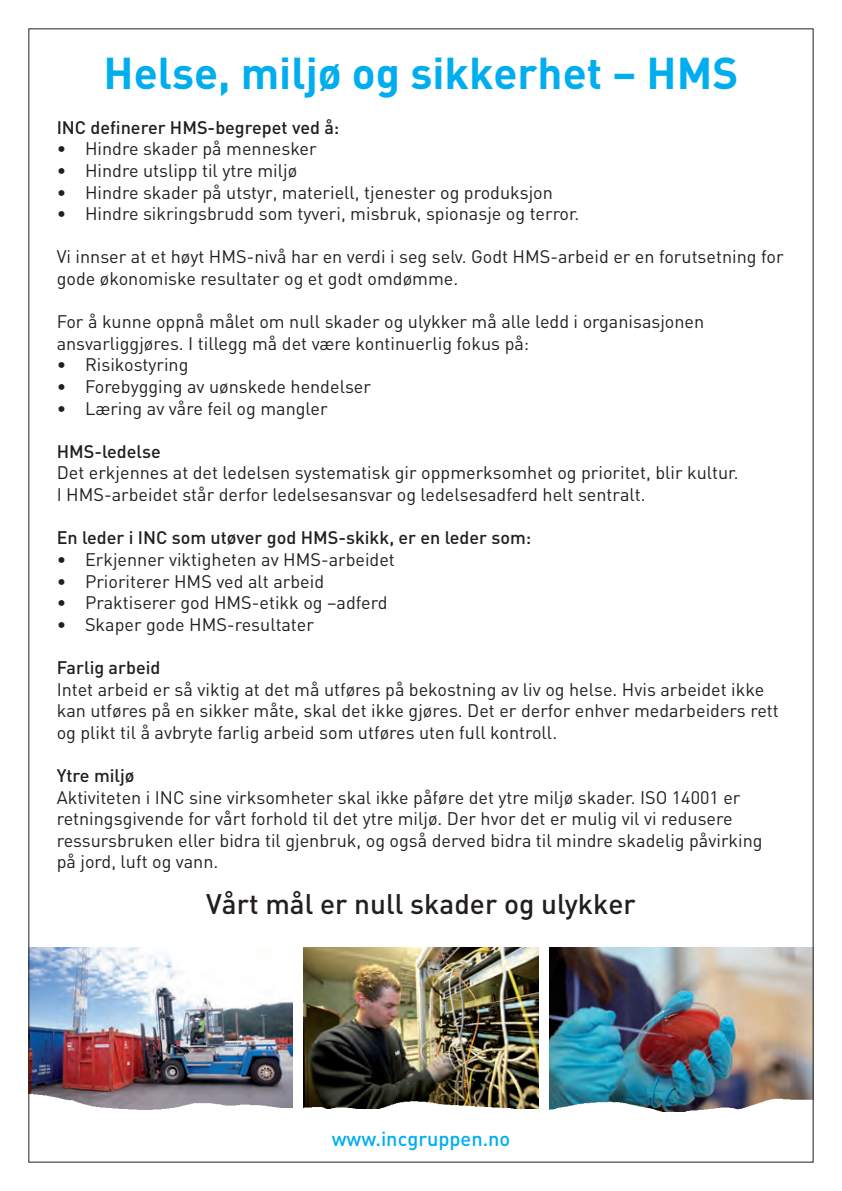
<style>
.page{position:relative;width:842px;height:1191px;background:#fff}
.page>*{position:absolute;margin:0;border:0;box-sizing:border-box;transform-origin:0 0}
.t1{font:700 44px "DIN";color:#00aeef}
.t2{font:500 28px "DIN";color:#231f20}
.t3{font:500 20px "DIN";color:#00aeef}
.t4{font:18px/21.6px "DIN";color:#231f20}
.t5{font:500 18px "DIN";color:#231f20}
</style>
<div class="page">
<img style="left:303px;top:947px;width:236px;height:145px">
<img style="left:550px;top:947px;width:262px;height:145px">
<img style="left:30px;top:947px;width:262px;height:145px">
<img style="left:30px;top:1092px;width:782px;height:20px">
<h1 class="t1" style="left:104px;top:44px;width:636px">Helse, miljø og sikkerhet – HMS</h1>
<p class="t5" style="left:57px;top:115px;width:284px">INC definerer HMS-begrepet ved å:</p>
<p class="t4" style="left:57px;top:138px;width:262px">• Hindre skader på mennesker</p>
<p class="t4" style="left:57px;top:160px;width:242px">• Hindre utslipp til ytre miljø</p>
<p class="t4" style="left:57px;top:181px;width:498px">• Hindre skader på utstyr, materiell, tjenester og produksjon</p>
<p class="t4" style="left:57px;top:203px;width:524px">• Hindre sikringsbrudd som tyveri, misbruk, spionasje og terror.</p>
<p class="t4" style="left:57px;top:246px;width:728px">Vi innser at et høyt HMS-nivå har en verdi i seg selv. Godt HMS-arbeid er en forutsetning for gode økonomiske resultater og et godt omdømme.</p>
<p class="t4" style="left:57px;top:311px;width:649px">For å kunne oppnå målet om null skader og ulykker må alle ledd i organisasjonen ansvarliggjøres. I tillegg må det være kontinuerlig fokus på:</p>
<p class="t4" style="left:57px;top:354px;width:133px">• Risikostyring</p>
<p class="t4" style="left:57px;top:376px;width:316px">• Forebygging av uønskede hendelser</p>
<p class="t4" style="left:57px;top:397px;width:272px">• Læring av våre feil og mangler</p>
<p class="t5" style="left:57px;top:439px;width:106px">HMS-ledelse</p>
<p class="t4" style="left:57px;top:462px;width:683px">Det erkjennes at det ledelsen systematisk gir oppmerksomhet og prioritet, blir kultur.<br>I HMS-arbeidet står derfor ledelsesansvar og ledelsesadferd helt sentralt.</p>
<p class="t5" style="left:57px;top:526px;width:476px">En leder i INC som utøver god HMS-skikk, er en leder som:</p>
<p class="t4" style="left:57px;top:549px;width:340px">• Erkjenner viktigheten av HMS-arbeidet</p>
<p class="t4" style="left:57px;top:570px;width:269px">• Prioriterer HMS ved alt arbeid</p>
<p class="t4" style="left:57px;top:592px;width:332px">• Praktiserer god HMS-etikk og –adferd</p>
<p class="t4" style="left:57px;top:613px;width:259px">• Skaper gode HMS-resultater</p>
<p class="t5" style="left:57px;top:655px;width:105px">Farlig arbeid</p>
<p class="t4" style="left:57px;top:678px;width:724px">Intet arbeid er så viktig at det må utføres på bekostning av liv og helse. Hvis arbeidet ikke kan utføres på en sikker måte, skal det ikke gjøres. Det er derfor enhver medarbeiders rett og plikt til å avbryte farlig arbeid som utføres uten full kontroll.</p>
<p class="t5" style="left:57px;top:763px;width:79px">Ytre miljø</p>
<p class="t4" style="left:57px;top:786px;width:707px">Aktiviteten i INC sine virksomheter skal ikke påføre det ytre miljø skader. ISO 14001 er retningsgivende for vårt forhold til det ytre miljø. Der hvor det er mulig vil vi redusere ressursbruken eller bidra til gjenbruk, og også derved bidra til mindre skadelig påvirking på jord, luft og vann.</p>
<h2 class="t2" style="left:206px;top:884px;width:431px">Vårt mål er null skader og ulykker</h2>
<p class="t3" style="left:332px;top:1125px;width:180px">www.incgruppen.no</p>
</div>
